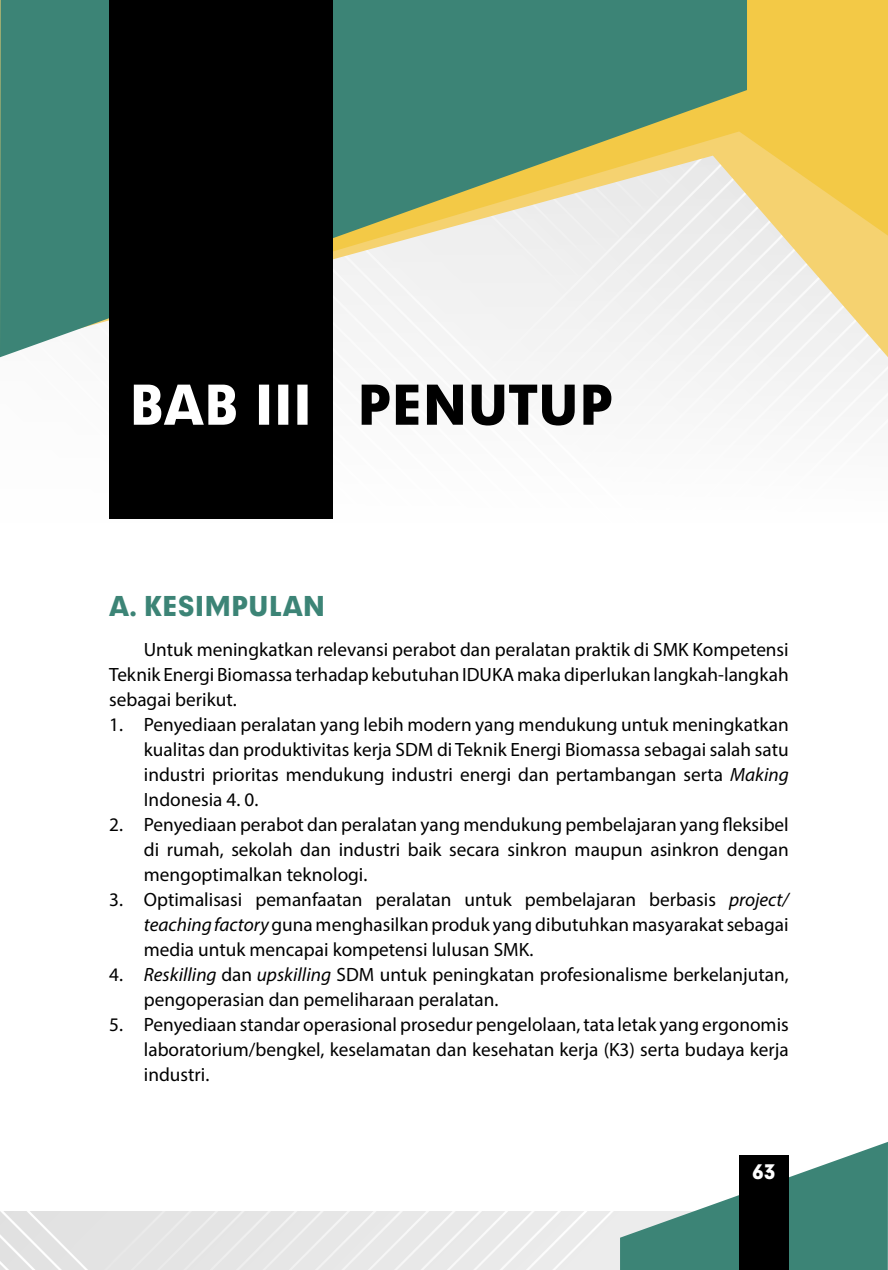
<style>
.page{position:relative;width:888px;height:1270px;background:#fff}
.page>*{position:absolute;margin:0;border:0;box-sizing:border-box;transform-origin:0 0}
.t1{font:900 52.5px "Geometrix";color:#000}
.t2{font:900 26.25px "Geometrix";color:#3c8476}
.t3{font:19.25px/25px "Myriad Pro";color:#000;text-align:justify}
.t4{font:900 19.25px "Geometrix";color:#fff}
.s1{color:#fff}
.s2{font-style:italic}
</style>
<div class="page">
<img style="left:0;top:1211px;width:620px;height:59px">
<svg style="left:620px;top:1142px;width:268px;height:128px"></svg>
<div style="left:739px;top:1156px;width:50px;height:114px;background:#000"></div>
<img style="left:0;top:357px;width:888px;height:162px">
<svg style="left:747px;top:0;width:141px;height:350px;fill:#f3c946"></svg>
<svg style="left:0;top:0;width:747px;height:357px;fill:#3c8476"></svg>
<div style="left:109px;top:0;width:223px;height:518px;background:#000"></div>
<h1 class="t1" style="left:129px;top:369px;width:485px"><span class="s1">BAB III</span> PENUTUP</h1>
<h2 class="t2" style="left:109px;top:588px;width:218px">A. KESIMPULAN</h2>
<p class="t3" style="left:109px;top:636px;width:681px;text-indent:35px">Untuk meningkatkan relevansi perabot dan peralatan praktik di SMK Kompetensi Teknik Energi Biomassa terhadap kebutuhan IDUKA maka diperlukan langkah-langkah sebagai berikut.</p>
<p class="t3" style="left:144px;top:711px;width:646px;text-indent:-35px">1. Penyediaan peralatan yang lebih modern yang mendukung untuk meningkatkan kualitas dan produktivitas kerja SDM di Teknik Energi Biomassa sebagai salah satu industri prioritas mendukung industri energi dan pertambangan serta <span class="s2">Making </span>Indonesia 4. 0.</p>
<p class="t3" style="left:144px;top:812px;width:646px;text-indent:-35px">2. Penyediaan perabot dan peralatan yang mendukung pembelajaran yang fleksibel di rumah, sekolah dan industri baik secara sinkron maupun asinkron dengan mengoptimalkan teknologi.</p>
<p class="t3" style="left:144px;top:887px;width:646px;text-indent:-35px">3. Optimalisasi pemanfaatan peralatan untuk pembelajaran berbasis <span class="s2">project/ teaching factory</span> guna menghasilkan produk yang dibutuhkan masyarakat sebagai media untuk mencapai kompetensi lulusan SMK.</p>
<p class="t3" style="left:144px;top:962px;width:646px;text-indent:-35px">4. <span class="s2">Reskilling</span> dan <span class="s2">upskilling</span> SDM untuk peningkatan profesionalisme berkelanjutan, pengoperasian dan pemeliharaan peralatan.</p>
<p class="t3" style="left:144px;top:1012px;width:646px;text-indent:-35px">5. Penyediaan standar operasional prosedur pengelolaan, tata letak yang ergonomis laboratorium/bengkel, keselamatan dan kesehatan kerja (K3) serta budaya kerja industri.</p>
<p class="t4" style="left:752px;top:1159px;width:25px">63</p>
</div>
